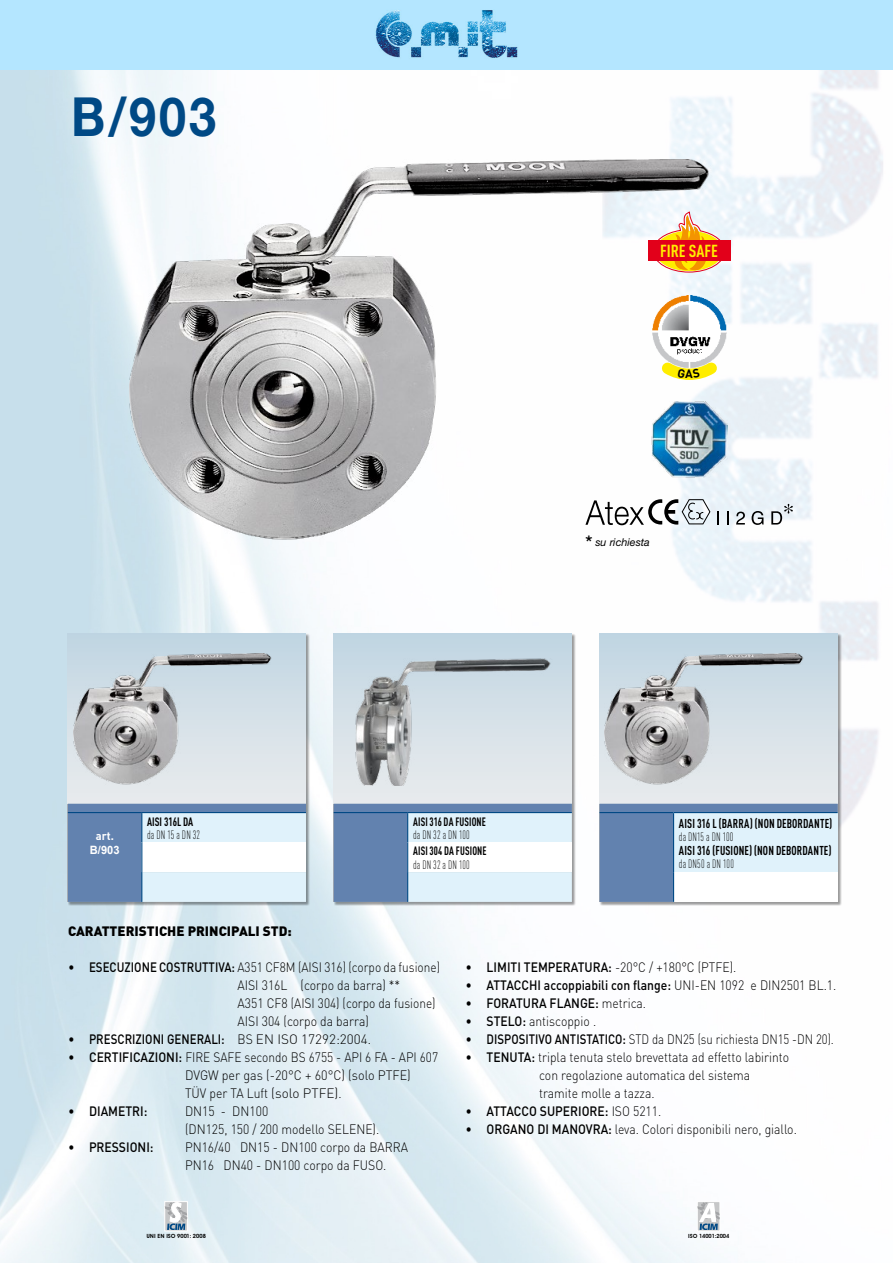
<style>
.page{position:relative;width:893px;height:1263px;background:#fff}
.page>*{position:absolute;margin:0;border:0;box-sizing:border-box;transform-origin:0 0}
.t1{font:700 54px "Helvetica Neue LT Std";color:#004985;scale:.9 1}
.t2{font:700 17.25px "DIN Cond";color:#ffed00}
.t3{font:300 13.5px/18px "DIN";color:#000;scale:.9 1}
.t4{font:500 13.5px "DIN";color:#000;scale:.9 1}
.t5{font:500 13.5px "DIN";color:#000;scale:.85 1}
.t6{font:900 13.5px "DIN";color:#000}
.t7{font:700 12.75px "DIN Cond";letter-spacing:.01em;color:#000;scale:.89 1}
.t8{font:300 12px "DIN Cond";letter-spacing:.015em;color:#000;scale:.86 1}
.t9{font:700 12px "DIN Cond";letter-spacing:.01em;color:#000;scale:.86 1}
.t10{font:700 12px "DIN Cond";letter-spacing:.01em;color:#000;scale:.9 1}
.t11{font:700 11.55px "Arial";color:#fff}
.t12{font:700 11.55px "DIN";color:#fff}
.t13{font:italic 10.8px "Helvetica Neue LT Std";color:#000}
.t14{font:600 5.7px "Avant Garde";color:#000}
.s1{font-weight:500;font-style:normal;font-size:18.9px}
.s2{font-weight:500}
.s3{font-weight:300}
</style>
<div class="page">
<img style="left:0;top:70px;width:883px;height:1193px">
<svg style="left:697px;top:1201px;width:23px;height:30px"></svg>
<svg style="left:698px;top:1203px;width:21px;height:27px"></svg>
<svg style="left:164px;top:1201px;width:24px;height:30px"></svg>
<svg style="left:165px;top:1201px;width:22px;height:29px"></svg>
<img style="left:129px;top:159px;width:663px;height:392px">
<div style="left:68px;top:634px;width:242px;height:272px;background:#000;opacity:.4"></div>
<div style="left:68px;top:634px;width:238px;height:170px;background:linear-gradient(to bottom,#c1d6e2,#e9eced)"></div>
<svg style="left:68px;top:804px;width:238px;height:98px"></svg>
<hr style="left:141px;top:842px;width:1px;height:30px;background:#004985">
<hr style="left:141px;top:872px;width:1px;height:30px;background:#004985">
<hr style="left:68px;top:812px;width:74px;height:1px;background:#004985">
<hr style="left:142px;top:812px;width:164px;height:1px;background:#004985">
<img style="left:73px;top:654px;width:228px;height:134px">
<div style="left:334px;top:634px;width:242px;height:272px;background:#000;opacity:.4"></div>
<div style="left:334px;top:634px;width:238px;height:170px;background:linear-gradient(to bottom,#c1d6e2,#e9ecee)"></div>
<svg style="left:334px;top:804px;width:238px;height:98px"></svg>
<hr style="left:407px;top:842px;width:1px;height:30px;background:#004985">
<hr style="left:407px;top:872px;width:1px;height:30px;background:#004985">
<hr style="left:334px;top:812px;width:74px;height:1px;background:#004985">
<hr style="left:408px;top:812px;width:164px;height:1px;background:#004985">
<img style="left:355px;top:659px;width:202px;height:126px">
<div style="left:600px;top:634px;width:242px;height:272px;background:#000;opacity:.4"></div>
<div style="left:600px;top:634px;width:238px;height:170px;background:linear-gradient(to bottom,#c1d5e2,#e9ebed)"></div>
<div style="left:600px;top:804px;width:238px;height:98px;background:#6282af"></div>
<div style="left:674px;top:812px;width:164px;height:60px;background:#e0f2fb"></div>
<div style="left:674px;top:872px;width:164px;height:30px;background:#fff"></div>
<hr style="left:673px;top:813px;width:1px;height:59px;background:#004985">
<hr style="left:673px;top:872px;width:1px;height:30px;background:#004985">
<hr style="left:600px;top:812px;width:74px;height:1px;background:#004985">
<hr style="left:674px;top:812px;width:164px;height:1px;background:#004985">
<img style="left:605px;top:654px;width:227px;height:134px">
<svg style="left:652px;top:210px;width:74px;height:63px"></svg>
<div style="left:648px;top:241px;width:82px;height:20px;background:#e2001a"></div>
<img style="left:653px;top:295px;width:73px;height:58px">
<img style="left:651px;top:401px;width:76px;height:76px">
<svg style="left:717px;top:511px;width:2px;height:13px"></svg>
<svg style="left:727px;top:511px;width:2px;height:13px"></svg>
<svg style="left:736px;top:512px;width:9px;height:12px"></svg>
<svg style="left:752px;top:511px;width:11px;height:14px"></svg>
<svg style="left:585px;top:499px;width:126px;height:26px"></svg>
<svg style="left:771px;top:504px;width:22px;height:20px"></svg>
<div style="left:0;top:0;width:893px;height:70px;background:#b4e6ff"></div>
<svg style="left:652px;top:353px;width:75px;height:29px"></svg>
<h1 class="t1" style="left:71px;top:84px;width:162px">B/903</h1>
<p class="t12" style="left:96px;top:829px;width:20px">art.</p>
<p class="t11" style="left:90px;top:841px;width:31px">B/903</p>
<p class="t10" style="left:147px;top:814px;width:53px">AISI 316L DA</p>
<p class="t8" style="left:147px;top:828px;width:63px">da DN 15 a DN 32</p>
<p class="t2" style="left:660px;top:240px;width:60px">FIRE SAFE</p>
<p class="t13" style="left:585px;top:536px;width:66px"><span class="s1">*</span> su richiesta</p>
<p class="t9" style="left:413px;top:814px;width:86px">AISI 316 DA FUSIONE</p>
<p class="t8" style="left:413px;top:828px;width:68px">da DN 32 a DN 100</p>
<p class="t9" style="left:413px;top:844px;width:87px">AISI 304 DA FUSIONE</p>
<p class="t8" style="left:413px;top:858px;width:68px">da DN 32 a DN 100</p>
<p class="t7" style="left:679px;top:815px;width:174px">AISI 316 L (BARRA) (NON DEBORDANTE)</p>
<p class="t8" style="left:679px;top:830px;width:65px">da DN15 a DN 100</p>
<p class="t7" style="left:679px;top:842px;width:173px">AISI 316 (FUSIONE) (NON DEBORDANTE)</p>
<p class="t8" style="left:679px;top:857px;width:65px">da DN50 a DN 100</p>
<p class="t6" style="left:68px;top:922px;width:225px">CARATTERISTICHE PRINCIPALI STD:</p>
<p class="t3" style="left:238px;top:958px;width:227px;text-indent:-169px">• <span class="s2">ESECUZIONE COSTRUTTIVA:</span> A351 CF8M (AISI 316) (corpo da fusione)<br>AISI 316L (corpo da barra) **<br>A351 CF8 (AISI 304) (corpo da fusione)<br>AISI 304 (corpo da barra)</p>
<p class="t5" style="left:68px;top:1031px;width:358px"><span class="s3">•</span> PRESCRIZIONI GENERALI: <span class="s3">BS EN ISO 17292:2004.</span></p>
<p class="t3" style="left:185px;top:1048px;width:283px;text-indent:-117px">• <span class="s2">CERTIFICAZIONI:</span> FIRE SAFE secondo BS 6755 - API 6 FA - API 607<br>DVGW per gas (-20°C + 60°C) (solo PTFE)<br>TÜV per TA Luft (solo PTFE).</p>
<p class="t4" style="left:68px;top:1103px;width:90px"><span class="s3">•</span> DIAMETRI:</p>
<p class="t3" style="left:185px;top:1102px;width:217px">DN15 - DN100<br>(DN125, 150 / 200 modello SELENE).</p>
<p class="t4" style="left:68px;top:1139px;width:97px"><span class="s3">•</span> PRESSIONI:</p>
<p class="t3" style="left:185px;top:1138px;width:249px">PN16/40 DN15 - DN100 corpo da BARRA<br>PN16 DN40 - DN100 corpo da FUSO.</p>
<p class="t3" style="left:466px;top:958px;width:302px">• <span class="s2">LIMITI TEMPERATURA:</span> -20°C / +180°C (PTFE).</p>
<p class="t4" style="left:466px;top:976px;width:413px"><span class="s3">•</span> ATTACCHI accoppiabili con flange: <span class="s3">UNI-EN 1092 e DIN2501 BL.1.</span></p>
<p class="t4" style="left:466px;top:994px;width:202px"><span class="s3">•</span> FORATURA FLANGE: <span class="s3">metrica.</span></p>
<p class="t3" style="left:466px;top:1012px;width:147px">• <span class="s2">STELO:</span> antiscoppio .</p>
<p class="t3" style="left:466px;top:1030px;width:411px">• <span class="s2">DISPOSITIVO ANTISTATICO:</span> STD da DN25 (su richiesta DN15 -DN 20).</p>
<p class="t3" style="left:539px;top:1048px;width:279px;text-indent:-73px">• <span class="s2">TENUTA:</span> tripla tenuta stelo brevettata ad effetto labirinto con regolazione automatica del sistema tramite molle a tazza.</p>
<p class="t4" style="left:466px;top:1102px;width:219px"><span class="s3">•</span> ATTACCO SUPERIORE: <span class="s3">ISO 5211.</span></p>
<p class="t3" style="left:466px;top:1120px;width:370px">• <span class="s2">ORGANO DI MANOVRA:</span> leva. Colori disponibili nero, giallo.</p>
<p class="t14" style="left:146px;top:1233px;width:61px">UNI EN ISO 9001 : 2008</p>
<p class="t14" style="left:688px;top:1232px;width:43px">ISO 14001:2004</p>
</div>
